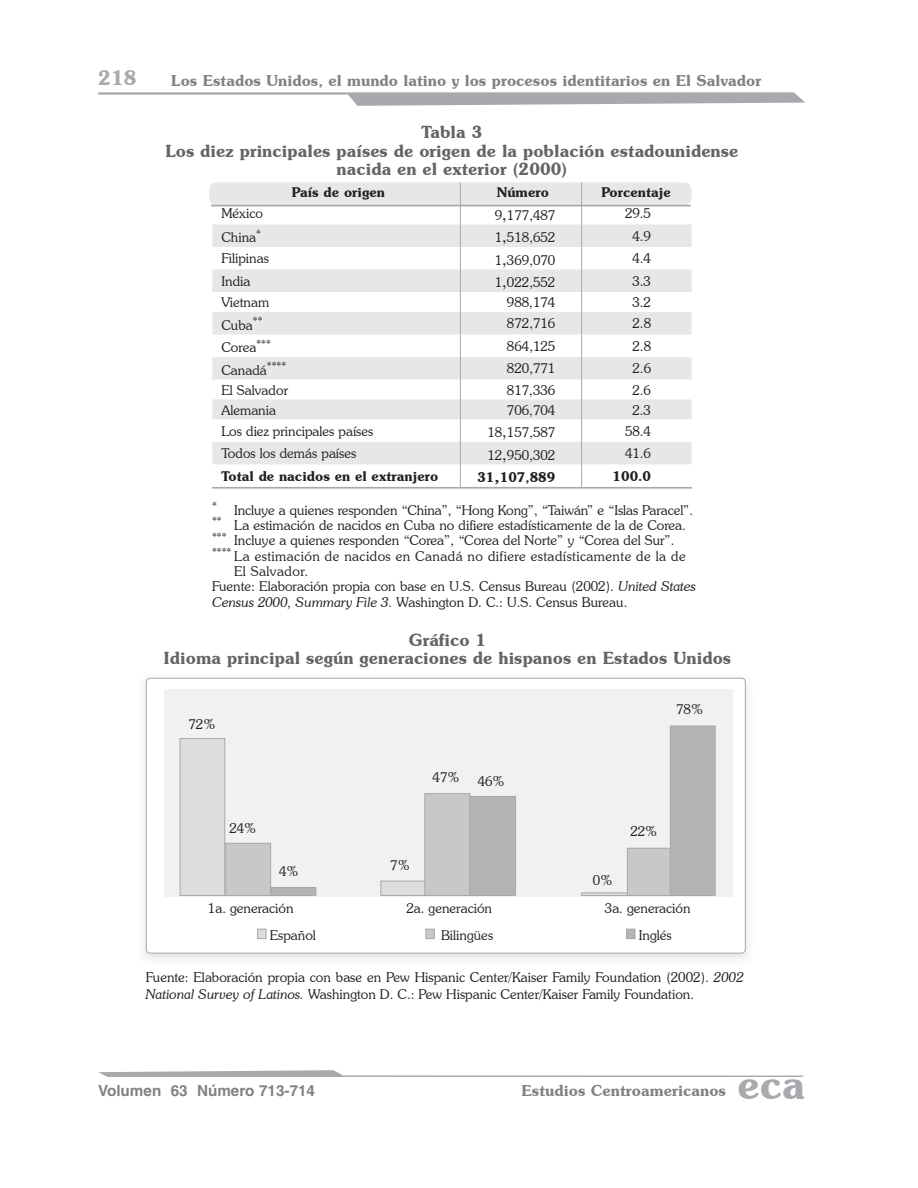
<style>
.page{position:relative;width:918px;height:1188px;background:#fff}
.page>*{position:absolute;margin:0;border:0;box-sizing:border-box;transform-origin:0 0}
.t1{font:600 20.4px "Souvenir IT Cby BT";color:#a7a9ac}
.t2{font:600 16.95px/18.6px "Souvenir IT Cby BT";color:#636466;text-align:center}
.t3{font:600 15.3px "Souvenir IT Cby BT";color:#808285}
.t4{font:700 15.3px "Helvetica";color:#808285}
.t5{font:300 13.5px/16.4px "Souvenir IT Cby BT";color:#231f20}
.t6{font:300 13.5px "Souvenir IT Cby BT";letter-spacing:.03em;color:#231f20}
.t7{font:600 13.5px "Souvenir IT Cby BT";color:#231f20}
.s1{font-size:16.95px}
.s2{font-style:italic}
.s3{font-size:40.65px;color:#a7a9ac}
</style>
<div class="page">
<svg style="left:98px;top:92px;width:707px;height:14px"></svg>
<svg style="left:98px;top:1070px;width:706px;height:7px"></svg>
<img style="left:143px;top:677px;width:605px;height:282px">
<div style="left:146px;top:678px;width:599px;height:275px;background:#fff;border-radius:4px"></div>
<div style="left:146px;top:678px;width:600px;height:276px;border:1px solid #a7a9ac;border-radius:4px"></div>
<div style="left:164px;top:689px;width:568px;height:207px;background:#f1f1f2"></div>
<div style="left:209px;top:182px;width:483px;height:23px;background:#e6e7e8;border-radius:8px"></div>
<svg style="left:212px;top:225px;width:480px;height:239px;fill:#e6e7e8"></svg>
<hr style="left:211px;top:205px;width:480px;height:1px;background:#a7a9ac">
<hr style="left:212px;top:487px;width:480px;height:2px;background:#a7a9ac">
<div style="left:180px;top:739px;width:45px;height:157px;background:#dcddde"></div>
<div style="left:180px;top:738px;width:45px;height:158px;border:1px solid #a7a9ac"></div>
<div style="left:226px;top:843px;width:45px;height:53px;background:#c6c8ca"></div>
<div style="left:225px;top:843px;width:46px;height:53px;border:1px solid #a7a9ac"></div>
<div style="left:271px;top:887px;width:45px;height:9px;background:#b2b4b6"></div>
<div style="left:270px;top:887px;width:46px;height:9px;border:1px solid #a7a9ac"></div>
<div style="left:381px;top:881px;width:45px;height:15px;background:#dcddde"></div>
<div style="left:380px;top:881px;width:46px;height:15px;border:1px solid #a7a9ac"></div>
<div style="left:425px;top:794px;width:45px;height:102px;background:#c6c8ca"></div>
<div style="left:424px;top:793px;width:46px;height:103px;border:1px solid #a7a9ac"></div>
<div style="left:471px;top:796px;width:45px;height:100px;background:#b2b4b6"></div>
<div style="left:470px;top:796px;width:46px;height:100px;border:1px solid #a7a9ac"></div>
<div style="left:627px;top:848px;width:45px;height:48px;background:#c6c8ca"></div>
<div style="left:627px;top:848px;width:46px;height:48px;border:1px solid #a7a9ac"></div>
<div style="left:670px;top:726px;width:45px;height:170px;background:#b2b4b6"></div>
<div style="left:670px;top:726px;width:46px;height:170px;border:1px solid #a7a9ac"></div>
<div style="left:258px;top:929px;width:8px;height:10px;background:#dcddde"></div>
<div style="left:257px;top:929px;width:10px;height:10px;border:1px solid #a7a9ac"></div>
<div style="left:426px;top:929px;width:8px;height:10px;background:#c6c8ca"></div>
<div style="left:425px;top:929px;width:10px;height:10px;border:1px solid #a7a9ac"></div>
<div style="left:627px;top:929px;width:8px;height:10px;background:#b2b4b6"></div>
<div style="left:626px;top:929px;width:9px;height:10px;border:1px solid #a7a9ac"></div>
<hr style="left:460px;top:182px;width:1px;height:306px;background:#a7a9ac">
<hr style="left:581px;top:182px;width:1px;height:306px;background:#a7a9ac">
<div style="left:581px;top:892px;width:47px;height:4px;border:1px solid #a7a9ac"></div>
<h1 class="t1" style="left:98px;top:65px;width:40px">218</h1>
<p class="t3" style="left:171px;top:71px;width:592px">Los Estados Unidos, el mundo latino y los procesos identitarios en El Salvador</p>
<p class="t2" style="left:165px;top:122px;width:575px">Tabla 3<br>Los diez principales países de origen de la población estadounidense nacida en el exterior (2000)</p>
<p class="t7" style="left:292px;top:184px;width:95px">País de origen</p>
<p class="t7" style="left:497px;top:184px;width:54px">Número</p>
<p class="t7" style="left:602px;top:184px;width:71px">Porcentaje</p>
<p class="t5" style="left:221px;top:205px;width:43px">México</p>
<p class="t5" style="left:495px;top:207px;width:62px">9<span class="s1">,</span>177,487</p>
<p class="t5" style="left:625px;top:205px;width:28px">29.5</p>
<p class="t5" style="left:221px;top:229px;width:41px">China<sup>*</sup></p>
<p class="t5" style="left:495px;top:229px;width:62px">1<span class="s1">,</span>518,652</p>
<p class="t5" style="left:632px;top:228px;width:20px">4.9</p>
<p class="t5" style="left:221px;top:250px;width:49px">Filipinas</p>
<p class="t5" style="left:495px;top:252px;width:62px">1<span class="s1">,</span>369,070</p>
<p class="t5" style="left:632px;top:250px;width:20px">4.4</p>
<p class="t5" style="left:221px;top:273px;width:31px">India</p>
<p class="t5" style="left:495px;top:274px;width:62px">1<span class="s1">,</span>022,552</p>
<p class="t5" style="left:632px;top:273px;width:20px">3.3</p>
<p class="t5" style="left:221px;top:294px;width:49px">Vietnam</p>
<p class="t5" style="left:507px;top:294px;width:50px">988,174</p>
<p class="t5" style="left:632px;top:294px;width:20px">3.2</p>
<p class="t5" style="left:221px;top:317px;width:43px">Cuba<sup>**</sup></p>
<p class="t5" style="left:507px;top:315px;width:50px">872,716</p>
<p class="t5" style="left:632px;top:315px;width:20px">2.8</p>
<p class="t5" style="left:221px;top:339px;width:51px">Corea<sup>***</sup></p>
<p class="t5" style="left:507px;top:338px;width:50px">864,125</p>
<p class="t5" style="left:632px;top:338px;width:20px">2.8</p>
<p class="t5" style="left:221px;top:362px;width:66px">Canadá<sup>****</sup></p>
<p class="t5" style="left:507px;top:360px;width:50px">820,771</p>
<p class="t5" style="left:632px;top:360px;width:20px">2.6</p>
<p class="t5" style="left:221px;top:382px;width:68px">El Salvador</p>
<p class="t5" style="left:507px;top:382px;width:50px">817,336</p>
<p class="t5" style="left:632px;top:382px;width:20px">2.6</p>
<p class="t5" style="left:221px;top:401px;width:56px">Alemania</p>
<p class="t5" style="left:507px;top:401px;width:50px">706,704</p>
<p class="t5" style="left:632px;top:401px;width:20px">2.3</p>
<p class="t5" style="left:221px;top:423px;width:153px">Los diez principales países</p>
<p class="t5" style="left:487px;top:424px;width:70px">18<span class="s1">,</span>157,587</p>
<p class="t5" style="left:625px;top:423px;width:28px">58.4</p>
<p class="t5" style="left:221px;top:445px;width:136px">Todos los demás países</p>
<p class="t5" style="left:487px;top:446px;width:70px">12<span class="s1">,</span>950,302</p>
<p class="t5" style="left:625px;top:445px;width:28px">41.6</p>
<p class="t7" style="left:221px;top:468px;width:218px">Total de nacidos en el extranjero</p>
<p class="t7" style="left:477px;top:469px;width:80px">31<span class="s1">,</span>107,889</p>
<p class="t7" style="left:613px;top:468px;width:40px">100.0</p>
<p class="t5" style="left:212px;top:502px;width:483px"><sup>*</sup> Incluye a quienes responden “China”, “Hong Kong”, “Taiwán” e “Islas Paracel”.</p>
<p class="t5" style="left:212px;top:517px;width:475px"><sup>**</sup> La estimación de nacidos en Cuba no difiere estadísticamente de la de Corea.</p>
<p class="t5" style="left:212px;top:532px;width:464px"><sup>***</sup> Incluye a quienes responden “Corea”, “Corea del Norte” y “Corea del Sur”.</p>
<p class="t6" style="left:212px;top:547px;width:475px"><sup>****</sup> La estimación de nacidos en Canadá no difiere estadísticamente de la de</p>
<p class="t6" style="left:234px;top:563px;width:75px">El Salvador.</p>
<p class="t5" style="left:212px;top:578px;width:485px">Fuente: Elaboración propia con base en U.S. Census Bureau (2002). <span class="s2">United States</span></p>
<p class="t5" style="left:212px;top:594px;width:417px"><span class="s2">Census 2000, Summary File 3.</span> Washington D. C.: U.S. Census Bureau.</p>
<p class="t2" style="left:164px;top:630px;width:569px">Gráfico 1<br>Idioma principal según generaciones de hispanos en Estados Unidos</p>
<p class="t5" style="left:188px;top:716px;width:28px">72%</p>
<p class="t5" style="left:229px;top:820px;width:28px">24%</p>
<p class="t5" style="left:279px;top:863px;width:21px">4%</p>
<p class="t5" style="left:433px;top:769px;width:28px">47%</p>
<p class="t5" style="left:478px;top:773px;width:28px">46%</p>
<p class="t5" style="left:390px;top:857px;width:21px">7%</p>
<p class="t5" style="left:676px;top:700px;width:28px">78%</p>
<p class="t5" style="left:593px;top:872px;width:21px">0%</p>
<p class="t5" style="left:630px;top:823px;width:28px">22%</p>
<p class="t5" style="left:208px;top:899px;width:87px">1a. generación</p>
<p class="t5" style="left:406px;top:899px;width:87px">2a. generación</p>
<p class="t5" style="left:605px;top:899px;width:87px">3a. generación</p>
<p class="t5" style="left:270px;top:927px;width:48px">Español</p>
<p class="t5" style="left:441px;top:927px;width:54px">Bilingües</p>
<p class="t5" style="left:639px;top:927px;width:34px">Inglés</p>
<p class="t5" style="left:146px;top:969px;width:599px">Fuente: Elaboración propia con base en Pew Hispanic Center/Kaiser Family Foundation (2002). <span class="s2">2002<br>National Survey of Latinos.</span> Washington D. C.: Pew Hispanic Center/Kaiser Family Foundation.</p>
<p class="t4" style="left:98px;top:1085px;width:218px">Volumen 63 Número 713-714</p>
<p class="t3" style="left:522px;top:1081px;width:285px">Estudios Centroamericanos <span class="s3">eca</span></p>
</div>
